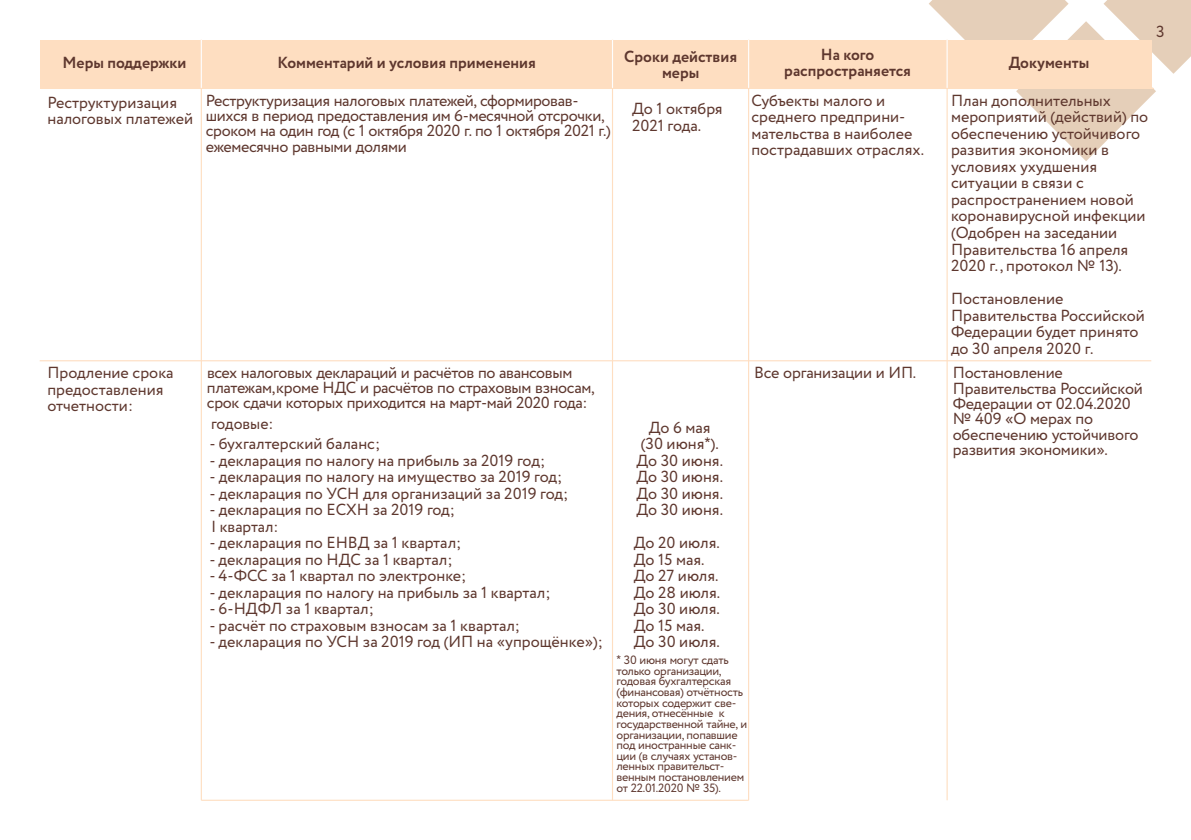
<style>
.page{position:relative;width:1191px;height:840px;background:#fff}
.page>*{position:absolute;margin:0;border:0;box-sizing:border-box;transform-origin:0 0}
.t1{font:16px/16.6px "Circe";color:#5e372e}
.t2{font:16px/15.4px "Circe";letter-spacing:-.025em;color:#5e372e}
.t3{font:700 16px/16.2px "Circe";color:#5e372e;text-align:center}
.t4{font:12px/10.6px "Circe";letter-spacing:-.025em;color:#5e372e}
.s1{font-family:"Arial"}
</style>
<div class="page">
<svg style="left:929px;top:0;width:262px;height:161px"></svg>
<div style="left:40px;top:40px;width:161px;height:48px;background:#fedec1"></div>
<div style="left:201px;top:40px;width:411px;height:48px;background:#fedec1"></div>
<div style="left:612px;top:40px;width:136px;height:48px;background:#fedec1"></div>
<div style="left:748px;top:40px;width:199px;height:48px;background:#fedec1"></div>
<div style="left:947px;top:40px;width:204px;height:48px;background:#fedec1"></div>
<hr style="left:201px;top:40px;width:1px;height:759px;background:#fedec1">
<hr style="left:612px;top:40px;width:1px;height:759px;background:#fedec1">
<hr style="left:748px;top:40px;width:1px;height:759px;background:#fedec1">
<hr style="left:946px;top:40px;width:1px;height:759px;background:#fedec1">
<hr style="left:201px;top:40px;width:1px;height:48px;background:#fefefe">
<hr style="left:748px;top:40px;width:1px;height:48px;background:#fefefe">
<hr style="left:946px;top:40px;width:1px;height:48px;background:#fefefe">
<hr style="left:612px;top:40px;width:1px;height:48px;background:#fefefe">
<hr style="left:40px;top:360px;width:1111px;height:1px;background:#fedec1">
<hr style="left:41px;top:88px;width:1112px;height:1px;background:#fedec1">
<hr style="left:201px;top:799px;width:547px;height:1px;background:#fedec1">
<p class="t3" style="left:62px;top:56px;width:126px">Меры поддержки</p>
<p class="t3" style="left:277px;top:56px;width:260px">Комментарий и условия применения</p>
<p class="t3" style="left:624px;top:50px;width:114px">Сроки действия меры</p>
<p class="t3" style="left:784px;top:47px;width:128px">На кого распространяется</p>
<p class="t3" style="left:1008px;top:56px;width:82px">Документы</p>
<p class="t1" style="left:47px;top:95px;width:147px">Реструктуризация налоговых платежей</p>
<p class="t2" style="left:206px;top:94px;width:407px">Реструктуризация налоговых платежей, сформировав&shy;шихся в период предоставления им 6-месячной отсрочки, сроком на один год (с 1 октября 2020 г. по 1 октября 2021 г.) ежемесячно равными долями</p>
<p class="t1" style="left:632px;top:102px;width:92px">До 1 октября<br>2021 года.</p>
<p class="t1" style="left:751px;top:93px;width:174px">Субъекты малого и среднего предприни&shy;мательства в наиболее пострадавших отраслях.</p>
<p class="t1" style="left:951px;top:93px;width:199px">План дополнительных мероприятий (действий) по обеспечению устойчивого развития экономики в условиях ухудшения ситуации в связи с распространением новой коронавирусной инфекции (Одобрен на заседании<br>Правительства 16 апреля<br>2020 г., протокол № 13).</p>
<p class="t1" style="left:951px;top:291px;width:195px">Постановление<br>Правительства Российской<br>Федерации будет принято до 30 апреля 2020 г.</p>
<p class="t2" style="left:207px;top:365px;width:389px">всех налоговых деклараций и расчётов по авансовым платежам, кроме НДС и расчётов по страховым взносам, срок сдачи которых приходится на март-май 2020 года:</p>
<p class="t1" style="left:210px;top:436px;width:172px">- бухгалтерский баланс;</p>
<p class="t1" style="left:210px;top:453px;width:337px">- декларация по налогу на прибыль за 2019 год;</p>
<p class="t1" style="left:210px;top:469px;width:354px">- декларация по налогу на имущество за 2019 год;</p>
<p class="t1" style="left:210px;top:486px;width:360px">- декларация по УСН для организаций за 2019 год;</p>
<p class="t1" style="left:210px;top:502px;width:247px">- декларация по ЕСХН за 2019 год;</p>
<p class="t1" style="left:47px;top:365px;width:128px">Продление срока</p>
<p class="t1" style="left:754px;top:365px;width:163px">Все организации и ИП.</p>
<p class="t1" style="left:47px;top:381px;width:117px">предоставления отчетности:</p>
<p class="t1" style="left:211px;top:416px;width:64px">годовые:</p>
<p class="t1" style="left:636px;top:420px;width:88px;text-align:center">До 6 мая (30 июня<span class="s1">*</span>).<br>До 30 июня.<br>До 30 июня.<br>До 30 июня.<br>До 30 июня.</p>
<p class="t1" style="left:211px;top:519px;width:69px">I квартал:</p>
<p class="t1" style="left:209px;top:535px;width:253px">- декларация по ЕНВД за 1 квартал;</p>
<p class="t1" style="left:209px;top:551px;width:245px">- декларация по НДС за 1 квартал;</p>
<p class="t1" style="left:209px;top:568px;width:258px">- 4-ФСС за 1 квартал по электронке;</p>
<p class="t1" style="left:209px;top:584px;width:343px">- декларация по налогу на прибыль за 1 квартал;</p>
<p class="t1" style="left:209px;top:601px;width:166px">- 6-НДФЛ за 1 квартал;</p>
<p class="t1" style="left:209px;top:617px;width:312px">- расчёт по страховым взносам за 1 квартал;</p>
<p class="t1" style="left:209px;top:634px;width:395px">- декларация по УСН за 2019 год (ИП на «упрощёнке»);</p>
<p class="t1" style="left:634px;top:535px;width:88px">До 20 июля.<br>До 15 мая.<br>До 27 июля.<br>До 28 июля.<br>До 30 июля.<br>До 15 мая.<br>До 30 июля.</p>
<p class="t4" style="left:616px;top:655px;width:132px"><span class="s1">*</span> 30 июня могут сдать только организации, годовая бухгалтерская (финансовая) отчётность которых содержит све&shy;дения, отнесённые к государственной тайне, и организации, попавшие под иностранные санк&shy;ции (в случаях установ&shy;ленных правительст&shy;венным постановлением от 22.01.2020 № 35).</p>
<p class="t1" style="left:952px;top:366px;width:192px;line-height:15.4px">Постановление<br>Правительства Российской<br>Федерации от 02.04.2020 № 409 «О мерах по обеспечению устойчивого развития экономики».</p>
<p class="t1" style="left:1156px;top:24px;width:10px">3</p>
</div>
